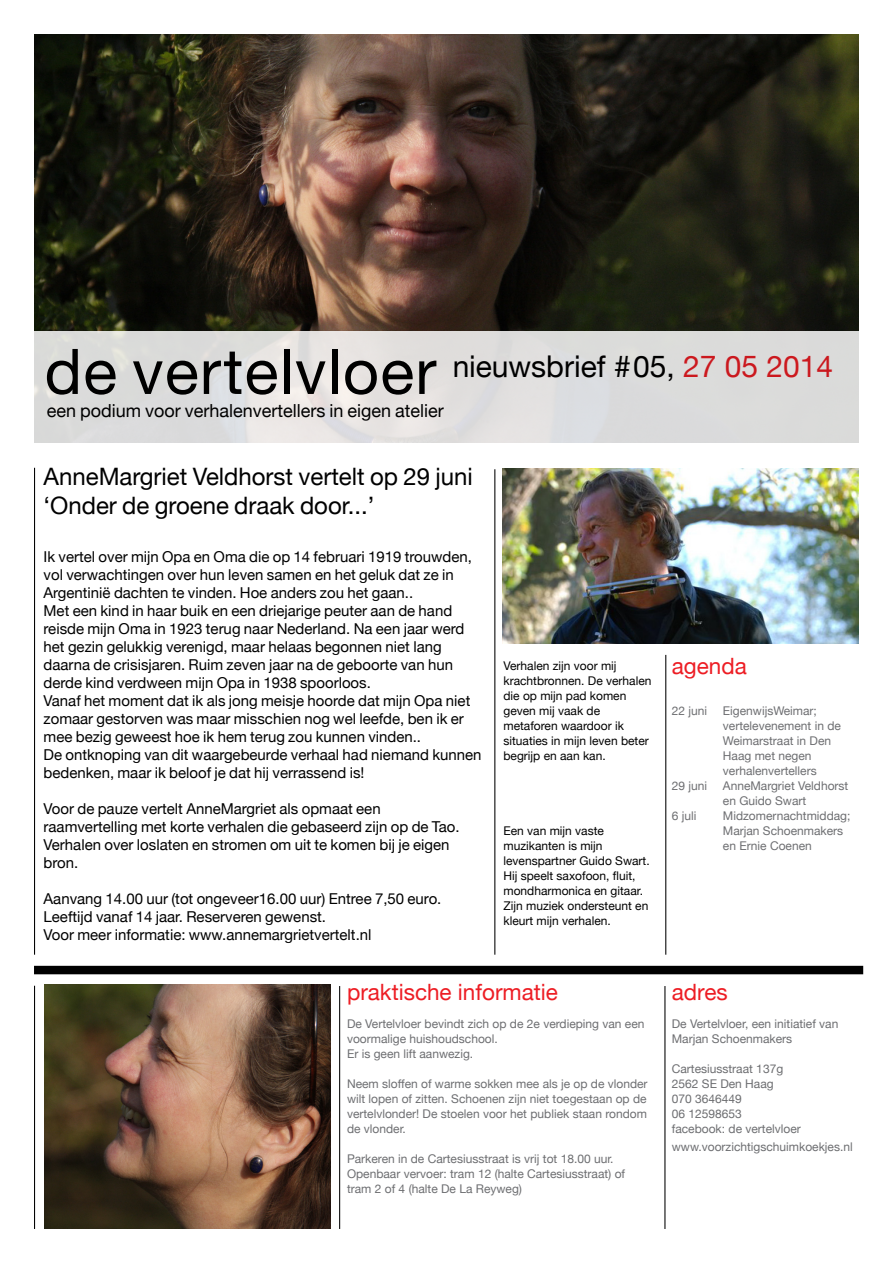
<style>
.page{position:relative;width:893px;height:1263px;background:#fff}
.page>*{position:absolute;margin:0;border:0;box-sizing:border-box;transform-origin:0 0}
.t1{font:30px "Helvetica Neue";color:#000}
.t2{font:24px/28.8px "Helvetica Neue";color:#000}
.t3{font:22.5px "Helvetica Neue";color:#ed1d24}
.t4{font:18px "Helvetica Neue";color:#000}
.t5{font:15px/18px "Helvetica Neue";color:#000}
.t6{font:12px/15px "Helvetica Neue";color:#6d6e71}
.t7{font:12px/15px "Helvetica Neue";color:#000}
.s1{font-size:63px}
.s2{color:#ed1d24}
</style>
<div class="page">
<img style="left:34px;top:34px;width:825px;height:298px">
<svg style="left:34px;top:332px;width:825px;height:111px;background:#dedddc"></svg>
<hr style="left:34px;top:468px;width:1px;height:487px;background:#000">
<hr style="left:34px;top:986px;width:1px;height:243px;background:#000">
<hr style="left:339px;top:986px;width:1px;height:243px;background:#000">
<hr style="left:664px;top:986px;width:1px;height:243px;background:#000">
<hr style="left:665px;top:655px;width:1px;height:300px;background:#000">
<img style="left:503px;top:469px;width:356px;height:175px">
<img style="left:44px;top:985px;width:287px;height:244px">
<hr style="left:494px;top:469px;width:1px;height:486px;background:#000">
<div style="left:34px;top:966px;width:829px;height:8px;background:#000"></div>
<h1 class="t1" style="left:45px;top:340px;width:790px"><span class="s1">de vertelvloer</span> nieuwsbrief # 05, <span class="s2">27 05 2014</span></h1>
<p class="t4" style="left:47px;top:395px;width:398px">een podium voor verhalenvertellers in eigen atelier</p>
<h2 class="t2" style="left:44px;top:461px;width:431px">AnneMargriet Veldhorst vertelt op 29 juni ‘Onder de groene draak door...’</h2>
<p class="t5" style="left:44px;top:546px;width:440px">Ik vertel over mijn Opa en Oma die op 14 februari 1919 trouwden, vol verwachtingen over hun leven samen en het geluk dat ze in Argentinië dachten te vinden. Hoe anders zou het gaan..<br>Met een kind in haar buik en een driejarige peuter aan de hand reisde mijn Oma in 1923 terug naar Nederland. Na een jaar werd het gezin gelukkig verenigd, maar helaas begonnen niet lang daarna de crisisjaren. Ruim zeven jaar na de geboorte van hun derde kind verdween mijn Opa in 1938 spoorloos.<br>Vanaf het moment dat ik als jong meisje hoorde dat mijn Opa niet zomaar gestorven was maar misschien nog wel leefde, ben ik er mee bezig geweest hoe ik hem terug zou kunnen vinden..<br>De ontknoping van dit waargebeurde verhaal had niemand kunnen bedenken, maar ik beloof je dat hij verrassend is!</p>
<p class="t5" style="left:44px;top:798px;width:418px">Voor de pauze vertelt AnneMargriet als opmaat een raamvertelling met korte verhalen die gebaseerd zijn op de Tao.<br>Verhalen over loslaten en stromen om uit te komen bij je eigen bron.</p>
<p class="t5" style="left:44px;top:888px;width:399px">Aanvang 14.00 uur (tot ongeveer16.00 uur) Entree 7,50 euro.<br>Leeftijd vanaf 14 jaar. Reserveren gewenst.<br>Voor meer informatie: www.annemargrietvertelt.nl</p>
<p class="t7" style="left:503px;top:657px;width:150px">Verhalen zijn voor mij krachtbronnen. De verhalen die op mijn pad komen geven mij vaak de metaforen waardoor ik situaties in mijn leven beter begrijp en aan kan.</p>
<p class="t7" style="left:503px;top:822px;width:148px">Een van mijn vaste muzikanten is mijn levenspartner Guido Swart.<br>Hij speelt saxofoon, fluit, mondharmonica en gitaar.<br>Zijn muziek ondersteunt en kleurt mijn verhalen.</p>
<h3 class="t3" style="left:672px;top:647px;width:77px">agenda</h3>
<p class="t6" style="left:672px;top:703px;width:37px">22 juni</p>
<p class="t6" style="left:723px;top:703px;width:120px">EigenwijsWeimar; vertelevenement in de<br>Weimarstraat in Den<br>Haag met negen verhalenvertellers</p>
<p class="t6" style="left:672px;top:778px;width:37px">29 juni</p>
<p class="t6" style="left:723px;top:778px;width:127px">AnneMargriet Veldhorst en Guido Swart</p>
<p class="t6" style="left:672px;top:808px;width:26px">6 juli</p>
<p class="t6" style="left:723px;top:808px;width:129px">Midzomernachtmiddag;<br>Marjan Schoenmakers en Ernie Coenen</p>
<h3 class="t3" style="left:347px;top:972px;width:212px">praktische informatie</h3>
<h3 class="t3" style="left:672px;top:972px;width:57px">adres</h3>
<p class="t6" style="left:347px;top:1015px;width:299px">De Vertelvloer bevindt zich op de 2e verdieping van een voormalige huishoudschool.<br>Er is geen lift aanwezig.</p>
<p class="t6" style="left:347px;top:1075px;width:302px;text-align:justify">Neem sloffen of warme sokken mee als je op de vlonder wilt lopen of zitten. Schoenen zijn niet toegestaan op de vertelvlonder! De stoelen voor het publiek staan rondom de vlonder.</p>
<p class="t6" style="left:347px;top:1150px;width:280px">Parkeren in de Cartesiusstraat is vrij tot 18.00 uur.<br>Openbaar vervoer: tram 12 (halte Cartesiusstraat) of tram 2 of 4 (halte De La Reyweg)</p>
<p class="t6" style="left:672px;top:1015px;width:168px">De Vertelvloer, een initiatief van<br>Marjan Schoenmakers</p>
<p class="t6" style="left:672px;top:1060px;width:130px">Cartesiusstraat 137g<br>2562 SE Den Haag<br>070 3646449<br>06 12598653<br>facebook: de vertelvloer</p>
<p class="t6" style="left:672px;top:1138px;width:182px">www.voorzichtigschuimkoekjes.nl</p>
</div>
